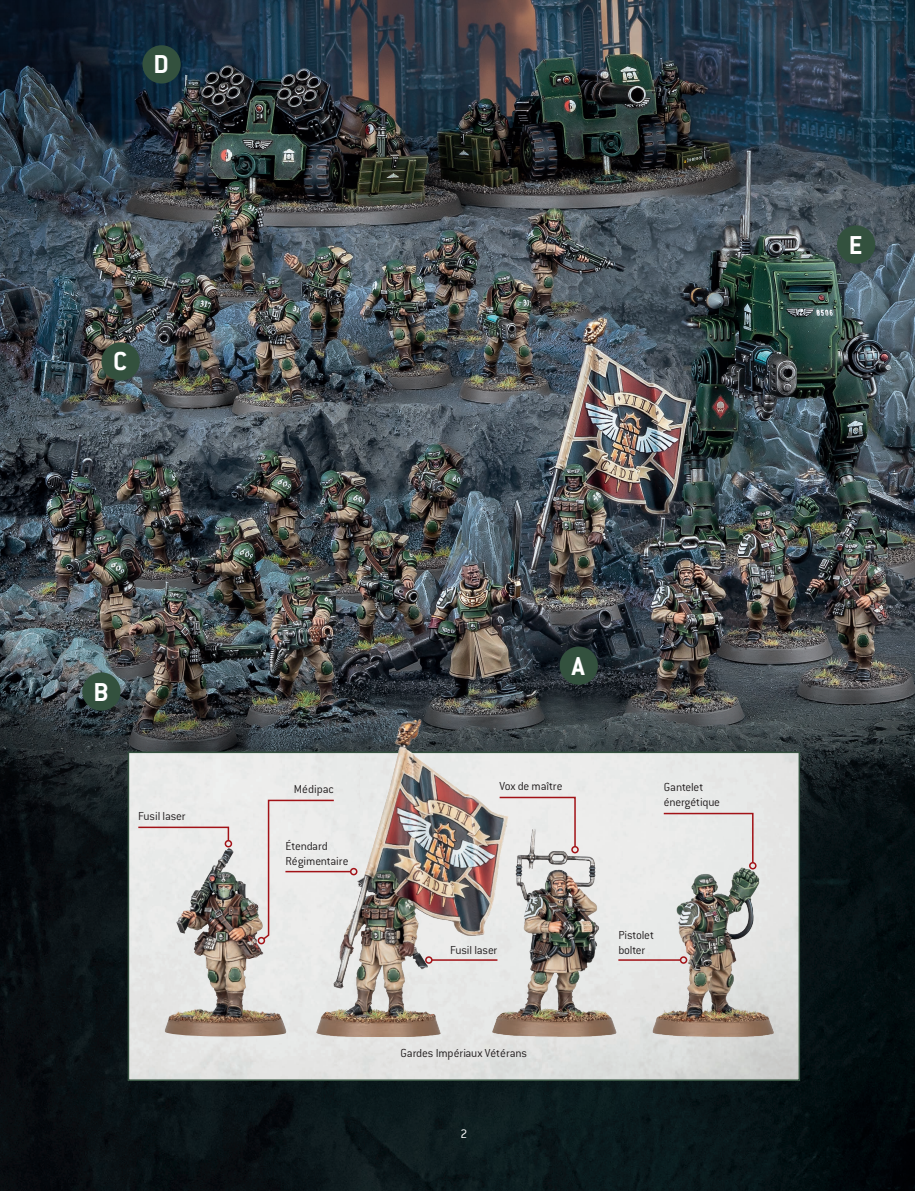
<style>
.page{position:relative;width:915px;height:1191px;background:#fff}
.page>*{position:absolute;margin:0;border:0;box-sizing:border-box;transform-origin:0 0}
.t1{font:700 28.5px "Conduit ITC Std";color:#fff}
.t2{font:300 13.5px "Conduit ITC Std";color:#fff}
.t3{font:300 12.75px/15px "Conduit ITC Std";letter-spacing:-.015em;color:#231f20}
</style>
<div class="page">
<img style="left:0;top:895px;width:914px;height:296px">
<img style="left:0;top:0;width:914px;height:895px">
<img style="left:131px;top:754px;width:665px;height:324px">
<div style="left:128px;top:751px;width:671px;height:330px;border:2px solid #33513e"></div>
<img style="left:648px;top:865px;width:127px;height:171px">
<img style="left:512px;top:825px;width:107px;height:211px">
<img style="left:313px;top:711px;width:199px;height:325px">
<img style="left:176px;top:848px;width:52px;height:129px">
<div style="left:559px;top:646px;width:38px;height:39px;background:#33513e;border-radius:50%"></div>
<div style="left:82px;top:672px;width:38px;height:38px;background:#33513e;border-radius:50%"></div>
<div style="left:142px;top:45px;width:39px;height:39px;background:#33513e;border-radius:50%"></div>
<div style="left:101px;top:342px;width:39px;height:38px;background:#33513e;border-radius:50%"></div>
<div style="left:836px;top:225px;width:38px;height:39px;background:#33513e;border-radius:50%"></div>
<svg style="left:137px;top:826px;width:93px;height:16px"></svg>
<div style="left:224px;top:840px;width:8px;height:7px;border:2px solid #a21217;border-radius:50%"></div>
<hr style="left:285px;top:871px;width:65px;height:1px;background:#a21217">
<div style="left:350px;top:868px;width:7px;height:7px;border:2px solid #a21217;border-radius:50%"></div>
<hr style="left:431px;top:959px;width:66px;height:1px;background:#a21217">
<div style="left:425px;top:956px;width:7px;height:7px;border:2px solid #a21217;border-radius:50%"></div>
<hr style="left:618px;top:959px;width:62px;height:1px;background:#a21217">
<div style="left:679px;top:956px;width:8px;height:7px;border:2px solid #a21217;border-radius:50%"></div>
<svg style="left:498px;top:796px;width:78px;height:52px"></svg>
<div style="left:571px;top:846px;width:7px;height:7px;border:2px solid #a21217;border-radius:50%"></div>
<svg style="left:662px;top:812px;width:92px;height:52px"></svg>
<div style="left:748px;top:862px;width:8px;height:7px;border:2px solid #a21217;border-radius:50%"></div>
<svg style="left:261px;top:799px;width:74px;height:142px"></svg>
<div style="left:257px;top:937px;width:8px;height:7px;border:2px solid #a21217;border-radius:50%"></div>
<h1 class="t1" style="left:153px;top:47px;width:17px">D</h1>
<h1 class="t1" style="left:113px;top:344px;width:15px">C</h1>
<h1 class="t1" style="left:93px;top:674px;width:17px">B</h1>
<p class="t3" style="left:138px;top:808px;width:49px">Fusil laser</p>
<p class="t3" style="left:294px;top:781px;width:41px">Médipac</p>
<p class="t3" style="left:285px;top:838px;width:65px">Étendard<br>Régimentaire</p>
<h1 class="t1" style="left:571px;top:648px;width:14px">A</h1>
<p class="t3" style="left:499px;top:778px;width:64px">Vox de maître</p>
<p class="t3" style="left:663px;top:779px;width:58px">Gantelet énergétique</p>
<p class="t3" style="left:450px;top:941px;width:49px">Fusil laser</p>
<p class="t3" style="left:400px;top:1044px;width:128px">Gardes Impériaux Vétérans</p>
<p class="t2" style="left:460px;top:1126px;width:8px">2</p>
<p class="t3" style="left:618px;top:926px;width:37px">Pistolet bolter</p>
<h1 class="t1" style="left:848px;top:227px;width:15px">E</h1>
</div>
